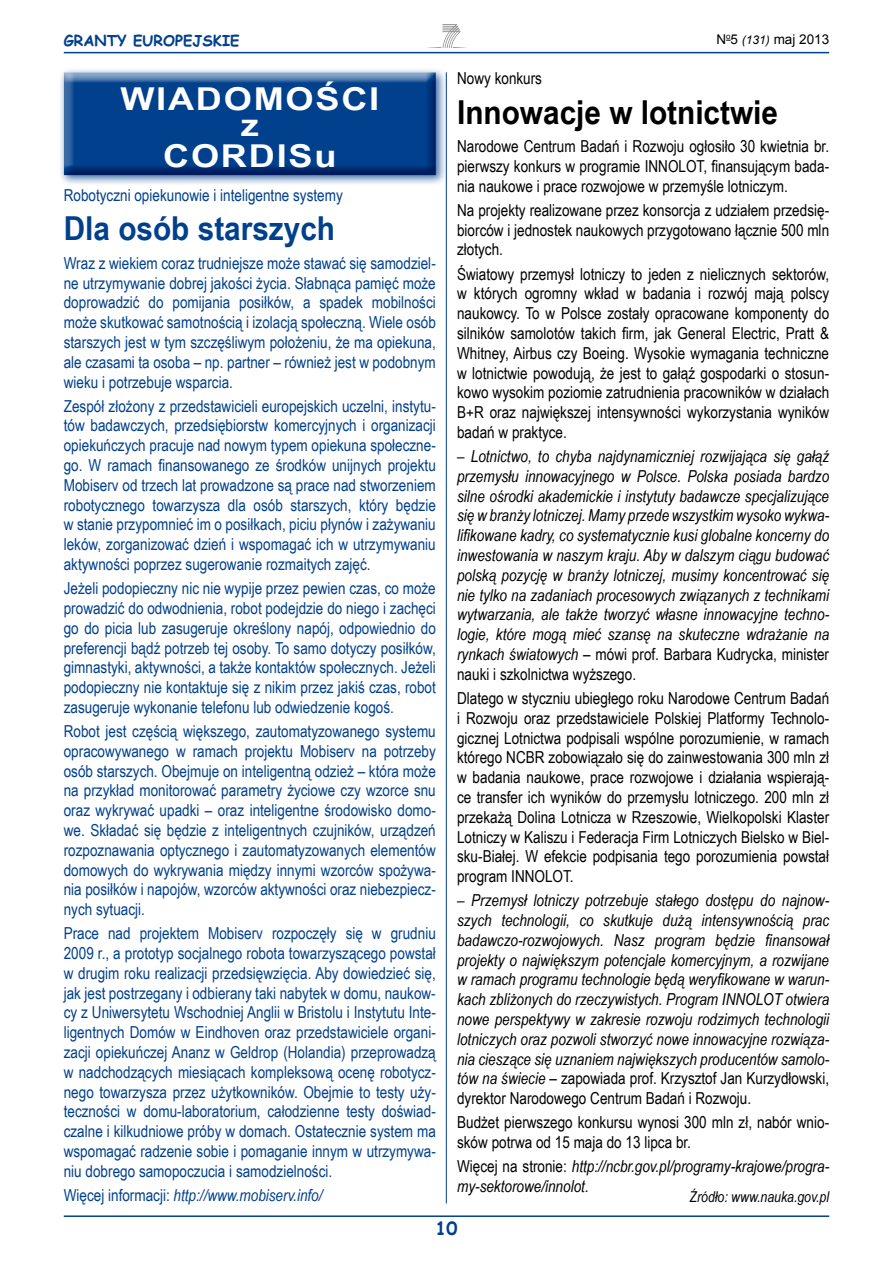
<style>
.page{position:relative;width:893px;height:1263px;background:#fff}
.page>*{position:absolute;margin:0;border:0;box-sizing:border-box;transform-origin:0 0}
.t1{font:700 33px "Arial Narrow";color:#000;scale:1.1 1}
.t2{font:700 33px "Arial Narrow";color:#00408c;scale:1.1 1}
.t3{font:700 31.5px "Arial Narrow";letter-spacing:.04em;color:#fff;scale:1.4 1}
.t4{font:700 18px "Comic Sans MS";color:#00408c}
.t5{font:16.5px/19.8px "Arial Narrow";color:#00408c;text-align:justify}
.t6{font:16.5px/19.8px "Arial Narrow";color:#000;text-align:justify}
.t7{font:italic 16.5px/19.8px "Arial Narrow";color:#000;text-align:justify}
.t8{font:italic 16.5px "Arial Narrow";color:#00408c}
.t9{font:italic 15px "Arial Narrow";color:#000}
.t10{font:700 15px "Comic Sans MS";color:#00408c}
.t11{font:13.5px "Arial";color:#000}
.s1{font-style:italic;font-size:12px}
.s2{font-style:normal}
</style>
<div class="page">
<hr style="left:64px;top:52px;width:765px;height:1px;background:#00408c">
<hr style="left:64px;top:1215px;width:765px;height:2px;background:#00408c">
<svg style="left:427px;top:24px;width:39px;height:24px"></svg>
<div style="left:59px;top:67px;width:395px;height:125px;background:#00408c;opacity:.75"></div>
<div style="left:63px;top:72px;width:375px;height:105px;background:#00408c;opacity:.75"></div>
<hr style="left:446px;top:72px;width:1px;height:1131px;background:#00408c">
<p class="t10" style="left:64px;top:29px;width:177px">GRANTY EUROPEJSKIE</p>
<p class="t11" style="left:716px;top:30px;width:114px">N<sup>o</sup>5 <span class="s1">(131)</span> maj 2013</p>
<p class="t6" style="left:457px;top:68px;width:86px">Nowy konkurs</p>
<h1 class="t1" style="left:457px;top:87px;width:293px">Innowacje w lotnictwie</h1>
<p class="t6" style="left:457px;top:136px;width:374px">Narodowe Centrum Badań i Rozwoju ogłosiło 30 kwietnia br. pierwszy konkurs w programie InnoLot, finansującym bada&shy;nia naukowe i prace rozwojowe w przemyśle lotniczym.</p>
<p class="t6" style="left:457px;top:200px;width:374px">Na projekty realizowane przez konsorcja z udziałem przedsię&shy;biorców i jednostek naukowych przygotowano łącznie 500 mln złotych.</p>
<p class="t6" style="left:457px;top:263px;width:374px">Światowy przemysł lotniczy to jeden z nielicznych sektorów, w których ogromny wkład w badania i rozwój mają polscy naukowcy. To w Polsce zostały opracowane komponenty do silników samolotów takich firm, jak General Electric, Pratt &amp; Whitney, Airbus czy Boeing. Wysokie wymagania techniczne w lotnictwie powodują, że jest to gałąź gospodarki o stosun&shy;kowo wysokim poziomie zatrudnienia pracowników w działach B+R oraz największej intensywności wykorzystania wyników badań w praktyce.</p>
<p class="t7" style="left:457px;top:446px;width:374px">– Lotnictwo, to chyba najdynamiczniej rozwijająca się gałąź przemysłu innowacyjnego w Polsce. Polska posiada bardzo silne ośrodki akademickie i instytuty badawcze specjalizujące się w branży lotniczej. Mamy przede wszystkim wysoko wykwa&shy;lifikowane kadry, co systematycznie kusi globalne koncerny do inwestowania w naszym kraju. Aby w dalszym ciągu budować polską pozycję w branży lotniczej, musimy koncentrować się nie tylko na zadaniach procesowych związanych z technikami wytwarzania, ale także tworzyć własne innowacyjne techno&shy;logie, które mogą mieć szansę na skuteczne wdrażanie na rynkach światowych <span class="s2">– mówi prof. Barbara Kudrycka, minister nauki i szkolnictwa wyższego.</span></p>
<p class="t6" style="left:457px;top:688px;width:374px">Dlatego w styczniu ubiegłego roku Narodowe Centrum Badań i Rozwoju oraz przedstawiciele Polskiej Platformy Technolo&shy;gicznej Lotnictwa podpisali wspólne porozumienie, w ramach którego NCBR zobowiązało się do zainwestowania 300 mln zł w badania naukowe, prace rozwojowe i działania wspierają&shy;ce transfer ich wyników do przemysłu lotniczego. 200 mln zł przekażą Dolina Lotnicza w Rzeszowie, Wielkopolski Klaster Lotniczy w Kaliszu i Federacja Firm Lotniczych Bielsko w Biel&shy;sku-Białej. W efekcie podpisania tego porozumienia powstał program InnoLot.</p>
<p class="t7" style="left:457px;top:890px;width:374px">– Przemysł lotniczy potrzebuje stałego dostępu do najnow&shy;szych technologii, co skutkuje dużą intensywnością prac badawczo-rozwojowych. Nasz program będzie finansował projekty o największym potencjale komercyjnym, a rozwijane w ramach programu technologie będą weryfikowane w warun&shy;kach zbliżonych do rzeczywistych. Program InnoLot otwiera nowe perspektywy w zakresie rozwoju rodzimych technologii lotniczych oraz pozwoli stworzyć nowe innowacyjne rozwiąza&shy;nia cieszące się uznaniem największych producentów samolo&shy;tów na świecie <span class="s2">– zapowiada prof. Krzysztof Jan Kurzydłowski, dyrektor Narodowego Centrum Badań i Rozwoju.</span></p>
<p class="t6" style="left:457px;top:1112px;width:374px">Budżet pierwszego konkursu wynosi 300 mln zł, nabór wnio&shy;sków potrwa od 15 maja do 13 lipca br.</p>
<p class="t7" style="left:457px;top:1156px;width:374px"><span class="s2">Więcej na stronie:</span> http://ncbr.gov.pl/programy-krajowe/progra&shy;my-sektorowe/innolot<span class="s2">.</span></p>
<h2 class="t3" style="left:120px;top:75px;width:95px">Wiadomoś</h2>
<h2 class="t3" style="left:341px;top:75px;width:25px">ci</h2>
<h2 class="t3" style="left:163px;top:132px;width:125px">cordisu</h2>
<h2 class="t3" style="left:241px;top:101px;width:14px">z</h2>
<p class="t5" style="left:64px;top:185px;width:280px">Robotyczni opiekunowie i inteligentne systemy</p>
<h1 class="t2" style="left:64px;top:204px;width:248px">Dla osób starszych</h1>
<p class="t5" style="left:64px;top:252px;width:374px">Wraz z wiekiem coraz trudniejsze może stawać się samodziel&shy;ne utrzymywanie dobrej jakości życia. Słabnąca pamięć może doprowadzić do pomijania posiłków, a spadek mobilności może skutkować samotnością i izolacją społeczną. Wiele osób starszych jest w tym szczęśliwym położeniu, że ma opiekuna, ale czasami ta osoba – np. partner – również jest w podobnym wieku i potrzebuje wsparcia.</p>
<p class="t5" style="left:64px;top:395px;width:374px">Zespół złożony z przedstawicieli europejskich uczelni, instytu&shy;tów badawczych, przedsiębiorstw komercyjnych i organizacji opiekuńczych pracuje nad nowym typem opiekuna społeczne&shy;go. W ramach finansowanego ze środków unijnych projektu Mobiserv od trzech lat prowadzone są prace nad stworzeniem robotycznego towarzysza dla osób starszych, który będzie w stanie przypomnieć im o posiłkach, piciu płynów i zażywaniu leków, zorganizować dzień i wspomagać ich w utrzymywaniu aktywności poprzez sugerowanie rozmaitych zajęć.</p>
<p class="t5" style="left:64px;top:578px;width:374px">Jeżeli podopieczny nic nie wypije przez pewien czas, co może prowadzić do odwodnienia, robot podejdzie do niego i zachęci go do picia lub zasugeruje określony napój, odpowiednio do preferencji bądź potrzeb tej osoby. To samo dotyczy posiłków, gimnastyki, aktywności, a także kontaktów społecznych. Jeżeli podopieczny nie kontaktuje się z nikim przez jakiś czas, robot zasugeruje wykonanie telefonu lub odwiedzenie kogoś.</p>
<p class="t5" style="left:64px;top:721px;width:374px">Robot jest częścią większego, zautomatyzowanego systemu opracowywanego w ramach projektu Mobiserv na potrzeby osób starszych. Obejmuje on inteligentną odzież – która może na przykład monitorować parametry życiowe czy wzorce snu oraz wykrywać upadki – oraz inteligentne środowisko domo&shy;we. Składać się będzie z inteligentnych czujników, urządzeń rozpoznawania optycznego i zautomatyzowanych elementów domowych do wykrywania między innymi wzorców spożywa&shy;nia posiłków i napojów, wzorców aktywności oraz niebezpiecz&shy;nych sytuacji.</p>
<p class="t5" style="left:64px;top:923px;width:374px">Prace nad projektem Mobiserv rozpoczęły się w grudniu 2009 r., a prototyp socjalnego robota towarzyszącego powstał w drugim roku realizacji przedsięwzięcia. Aby dowiedzieć się, jak jest postrzegany i odbierany taki nabytek w domu, naukow&shy;cy z Uniwersytetu Wschodniej Anglii w Bristolu i Instytutu Inte&shy;ligentnych Domów w Eindhoven oraz przedstawiciele organi&shy;zacji opiekuńczej Ananz w Geldrop (Holandia) przeprowadzą w nadchodzących miesiącach kompleksową ocenę robotycz&shy;nego towarzysza przez użytkowników. Obejmie to testy uży&shy;teczności w domu-laboratorium, całodzienne testy doświad&shy;czalne i kilkudniowe próby w domach. Ostatecznie system ma wspomagać radzenie sobie i pomaganie innym w utrzymywa&shy;niu dobrego samopoczucia i samodzielności.</p>
<p class="t8" style="left:64px;top:1183px;width:260px"><span class="s2">Więcej informacji:</span> http://www.mobiserv.info/</p>
<p class="t9" style="left:690px;top:1187px;width:141px">Źródło: www.nauka.gov.pl</p>
<p class="t4" style="left:435px;top:1215px;width:23px">10</p>
</div>
